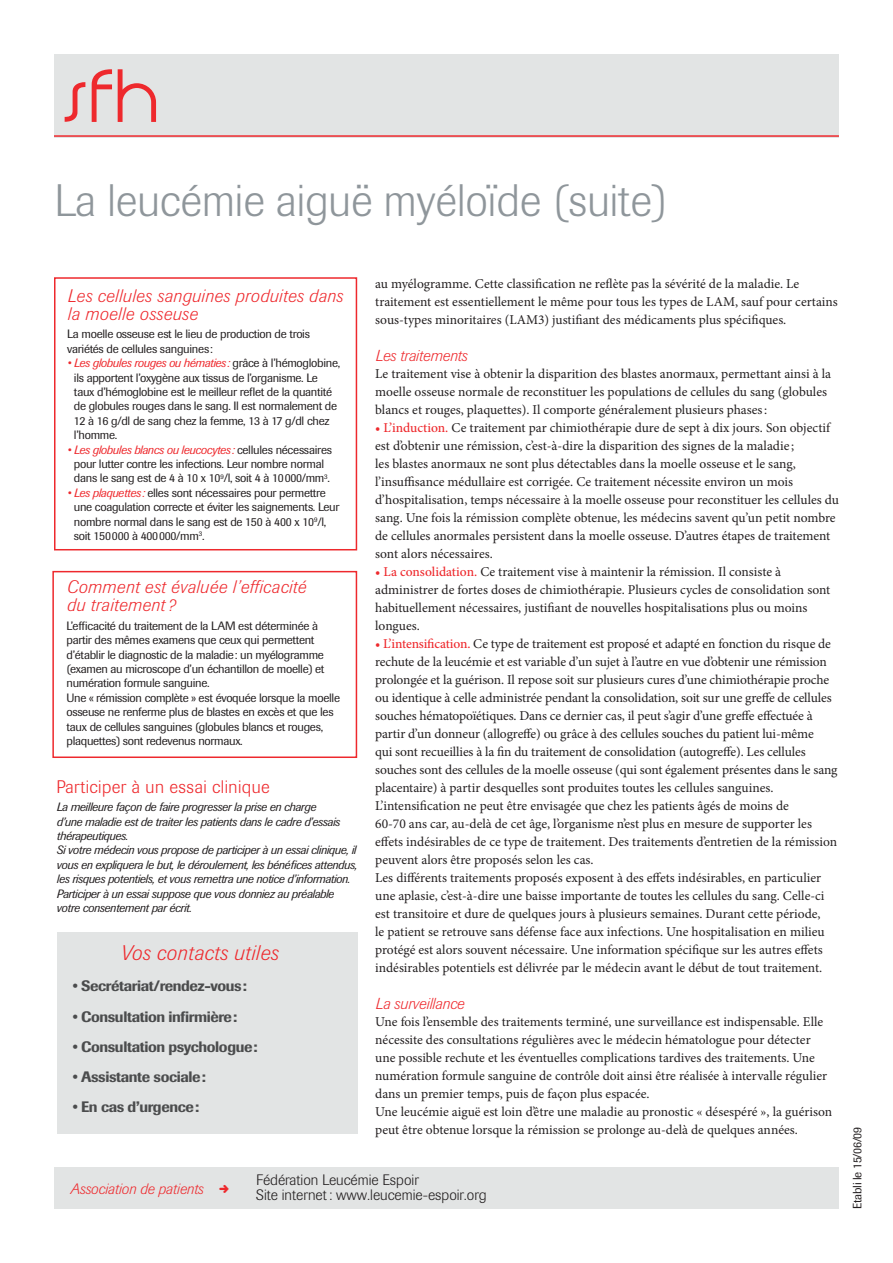
<style>
.page{position:relative;width:893px;height:1263px;background:#fff}
.page>*{position:absolute;margin:0;border:0;box-sizing:border-box;transform-origin:0 0}
.t1{font:300 45px "Imago";color:#8f969b}
.t2{font:italic 300 21px "Imago";letter-spacing:.025em;color:#ee292d}
.t3{font:italic 300 18px/18px "Imago";letter-spacing:.025em;color:#ee292d}
.t4{font:300 18px "Imago";letter-spacing:.025em;color:#ee292d}
.t5{font:italic 300 15.75px "Imago";color:#ee292d}
.t6{font:500 15px "Imago";letter-spacing:-.025em;color:#4b4c4d}
.t7{font:300 15px/15px "Imago";color:#231f20}
.t8{font:italic 300 15px "Imago";color:#ee292d}
.t9{font:13.5px/18px "Minion Pro";letter-spacing:-.005em;color:#231f20}
.t10{font:12px/14.4px "Imago";letter-spacing:-.025em;color:#231f20}
.t11{font:italic 12px/14.4px "Imago";letter-spacing:-.025em;color:#231f20}
.s1{font-style:italic;color:#ee292d}
.s2{font-weight:500;color:#ee292d}
</style>
<div class="page">
<div style="left:54px;top:54px;width:785px;height:83px;background:#e2e4e4"></div>
<div style="left:52px;top:571px;width:305px;height:187px;border:2px solid #ee292d"></div>
<div style="left:57px;top:932px;width:300px;height:202px;background:#e2e4e4"></div>
<div style="left:54px;top:1167px;width:785px;height:42px;background:#e2e4e4"></div>
<div style="left:54px;top:277px;width:303px;height:273px;border:2px solid #ee292d"></div>
<svg style="left:65px;top:82px;width:20px;height:40px"></svg>
<svg style="left:118px;top:69px;width:38px;height:53px"></svg>
<svg style="left:92px;top:69px;width:20px;height:53px"></svg>
<hr style="left:54px;top:135px;width:785px;height:2px;background:#ee292d">
<h1 class="t1" style="left:54px;top:175px;width:615px">La leucémie aiguë myéloïde (suite)</h1>
<h3 class="t3" style="left:67px;top:287px;width:277px">Les cellules sanguines produites dans la moelle osseuse</h3>
<p class="t10" style="left:67px;top:327px;width:244px">La moelle osseuse est le lieu de production de trois variétés de cellules sanguines:</p>
<p class="t10" style="left:74px;top:356px;width:268px;text-indent:-7px"><span class="s1">• Les globules rouges ou hématies:</span> grâce à l’hémoglobine, ils apportent l’oxygène aux tissus de l’organisme. Le taux d’hémoglobine est le meilleur reflet de la quantité de globules rouges dans le sang. Il est normalement de 12 à 16 g/dl de sang chez la femme, 13 à 17 g/dl chez l’homme.</p>
<p class="t10" style="left:67px;top:442px;width:266px;text-align:center"><span class="s1">• Les globules blancs ou leucocytes:</span> cellules nécessaires pour lutter contre les infections. Leur nombre normal dans le sang est de 4 à 10 x 10<sup>9</sup>/l, soit 4 à 10000/mm<sup>3</sup>.</p>
<p class="t10" style="left:74px;top:486px;width:267px;text-indent:-7px"><span class="s1">• Les plaquettes:</span> elles sont nécessaires pour permettre une coagulation correcte et éviter les saignements. Leur nombre normal dans le sang est de 150 à 400 x 10<sup>9</sup>/l, soit 150000 à 400000/mm<sup>3</sup>.</p>
<h3 class="t3" style="left:66px;top:578px;width:241px">Comment est évaluée l’efficacité du traitement ?</h3>
<p class="t10" style="left:66px;top:618px;width:275px">L’efficacité du traitement de la LAM est déterminée à partir des mêmes examens que ceux qui permettent d’établir le diagnostic de la maladie: un myélogramme (examen au microscope d’un échantillon de moelle) et numération formule sanguine.<br>Une « rémission complète » est évoquée lorsque la moelle osseuse ne renferme plus de blastes en excès et que les taux de cellules sanguines (globules blancs et rouges, plaquettes) sont redevenus normaux.</p>
<h3 class="t4" style="left:57px;top:776px;width:215px">Participer à un essai clinique</h3>
<p class="t11" style="left:57px;top:800px;width:302px">La meilleure façon de faire progresser la prise en charge<br>d’une maladie est de traiter les patients dans le cadre d’essais thérapeutiques.<br>Si votre médecin vous propose de participer à un essai clinique, il vous en expliquera le but, le déroulement, les bénéfices attendus, les risques potentiels, et vous remettra une notice d’information.<br>Participer à un essai suppose que vous donniez au préalable votre consentement par écrit.</p>
<h2 class="t2" style="left:120px;top:941px;width:160px">Vos contacts utiles</h2>
<p class="t6" style="left:73px;top:977px;width:175px">• Secrétariat/rendez-vous:</p>
<p class="t6" style="left:73px;top:1007px;width:166px">• Consultation infirmière:</p>
<p class="t6" style="left:73px;top:1037px;width:186px">• Consultation psychologue:</p>
<p class="t6" style="left:73px;top:1068px;width:135px">• Assistante sociale:</p>
<p class="t6" style="left:73px;top:1098px;width:128px">• En cas d’urgence:</p>
<p class="t9" style="left:375px;top:275px;width:464px">au myélogramme. Cette classification ne reflète pas la sévérité de la maladie. Le traitement est essentiellement le même pour tous les types de LAM, sauf pour certains sous-types minoritaires (LAM3) justifiant des médicaments plus spécifiques.</p>
<p class="t5" style="left:375px;top:346px;width:93px">Les traitements</p>
<p class="t9" style="left:375px;top:365px;width:457px">Le traitement vise à obtenir la disparition des blastes anormaux, permettant ainsi à la moelle osseuse normale de reconstituer les populations de cellules du sang (globules blancs et rouges, plaquettes). Il comporte généralement plusieurs phases:</p>
<p class="t9" style="left:375px;top:419px;width:465px"><span class="s2">• L’induction.</span> Ce traitement par chimiothérapie dure de sept à dix jours. Son objectif est d’obtenir une rémission, c’est-à-dire la disparition des signes de la maladie ;<br>les blastes anormaux ne sont plus détectables dans la moelle osseuse et le sang, l’insuffisance médullaire est corrigée. Ce traitement nécessite environ un mois d’hospitalisation, temps nécessaire à la moelle osseuse pour reconstituer les cellules du sang. Une fois la rémission complète obtenue, les médecins savent qu’un petit nombre de cellules anormales persistent dans la moelle osseuse. D’autres étapes de traitement sont alors nécessaires.</p>
<p class="t9" style="left:375px;top:563px;width:457px"><span class="s2">• La consolidation.</span> Ce traitement vise à maintenir la rémission. Il consiste à administrer de fortes doses de chimiothérapie. Plusieurs cycles de consolidation sont habituellement nécessaires, justifiant de nouvelles hospitalisations plus ou moins longues.</p>
<p class="t9" style="left:375px;top:635px;width:464px"><span class="s2">• L’intensification.</span> Ce type de traitement est proposé et adapté en fonction du risque de rechute de la leucémie et est variable d’un sujet à l’autre en vue d’obtenir une rémission prolongée et la guérison. Il repose soit sur plusieurs cures d’une chimiothérapie proche ou identique à celle administrée pendant la consolidation, soit sur une greffe de cellules souches hématopoïétiques. Dans ce dernier cas, il peut s’agir d’une greffe effectuée à partir d’un donneur (allogreffe) ou grâce à des cellules souches du patient lui-même<br>qui sont recueillies à la fin du traitement de consolidation (autogreffe). Les cellules souches sont des cellules de la moelle osseuse (qui sont également présentes dans le sang placentaire) à partir desquelles sont produites toutes les cellules sanguines.<br>L’intensification ne peut être envisagée que chez les patients âgés de moins de<br>60-70 ans car, au-delà de cet âge, l’organisme n’est plus en mesure de supporter les effets indésirables de ce type de traitement. Des traitements d’entretien de la rémission peuvent alors être proposés selon les cas.<br>Les différents traitements proposés exposent à des effets indésirables, en particulier une aplasie, c’est-à-dire une baisse importante de toutes les cellules du sang. Celle-ci est transitoire et dure de quelques jours à plusieurs semaines. Durant cette période,<br>le patient se retrouve sans défense face aux infections. Une hospitalisation en milieu protégé est alors souvent nécessaire. Une information spécifique sur les autres effets indésirables potentiels est délivrée par le médecin avant le début de tout traitement.</p>
<p class="t5" style="left:375px;top:994px;width:90px">La surveillance</p>
<p class="t9" style="left:375px;top:1013px;width:459px">Une fois l’ensemble des traitements terminé, une surveillance est indispensable. Elle nécessite des consultations régulières avec le médecin hématologue pour détecter une possible rechute et les éventuelles complications tardives des traitements. Une numération formule sanguine de contrôle doit ainsi être réalisée à intervalle régulier dans un premier temps, puis de façon plus espacée.<br>Une leucémie aiguë est loin d’être une maladie au pronostic « désespéré », la guérison peut être obtenue lorsque la rémission se prolonge au-delà de quelques années.</p>
<p class="t8" style="left:70px;top:1180px;width:135px">Association de patients</p>
<p class="t7" style="left:256px;top:1172px;width:232px">Fédération Leucémie Espoir<br>Site internet: www.leucemie-espoir.org</p>
<p class="t10" style="left:850px;top:1209px;width:84px;rotate:-90deg">Etabli le 15/06/09</p>
</div>
